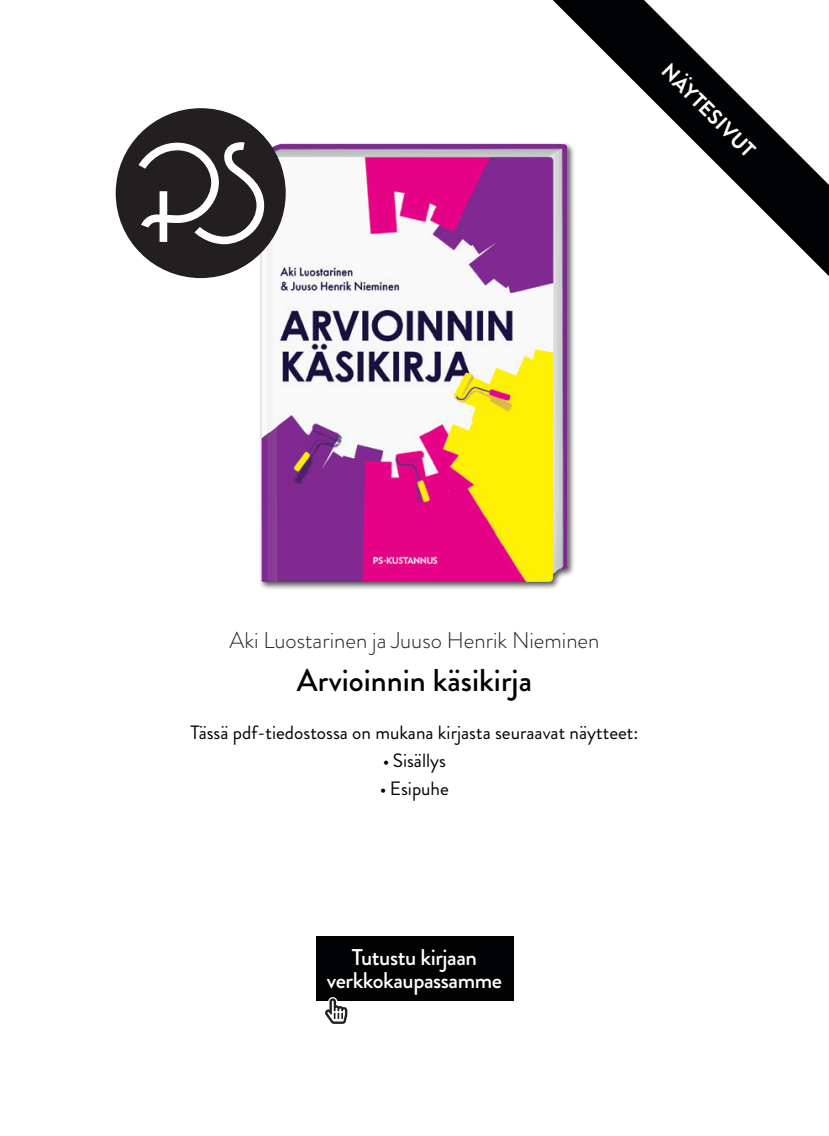
<style>
.page{position:relative;width:829px;height:1136px;background:#fff}
.page>*{position:absolute;margin:0;border:0;box-sizing:border-box;transform-origin:0 0}
.t1{font:500 31.5px "Brandon Grotesque";color:#010203}
.t2{font:300 22.75px "Brandon Grotesque";color:#231f20}
.t3{font:500 22.75px/22.8px "Brandon Grotesque";letter-spacing:-.02em;color:#fff;text-align:center}
.t4{font:700 21px "Brandon Grotesque";color:#fff}
.t5{font:19.25px "Brandon Grotesque";color:#010203}
</style>
<div class="page">
<div style="left:259px;top:141px;width:316px;height:449px;background:#231f20;opacity:.75"></div>
<img style="left:261px;top:144px;width:306px;height:438px">
<div style="left:316px;top:937px;width:197px;height:64px;background:#010203"></div>
<svg style="left:325px;top:997px;width:23px;height:27px"></svg>
<svg style="left:552px;top:0;width:276px;height:276px"></svg>
<svg style="left:116px;top:108px;width:170px;height:170px"></svg>
<p class="t4" style="left:675px;top:57px;width:124px;rotate:45deg">NÄYTESIVUT</p>
<p class="t2" style="left:229px;top:625px;width:371px">Aki Luostarinen ja Juuso Henrik Nieminen</p>
<h1 class="t1" style="left:297px;top:659px;width:237px">Arvioinnin käsikirja</h1>
<p class="t5" style="left:190px;top:719px;width:449px">Tässä pdf-tiedostossa on mukana kirjasta seuraavat näytteet:</p>
<p class="t5" style="left:383px;top:747px;width:65px">• Sisällys</p>
<p class="t5" style="left:380px;top:775px;width:70px">• Esipuhe</p>
<p class="t3" style="left:327px;top:947px;width:177px">Tutustu kirjaan verkkokaupassamme</p>
</div>
